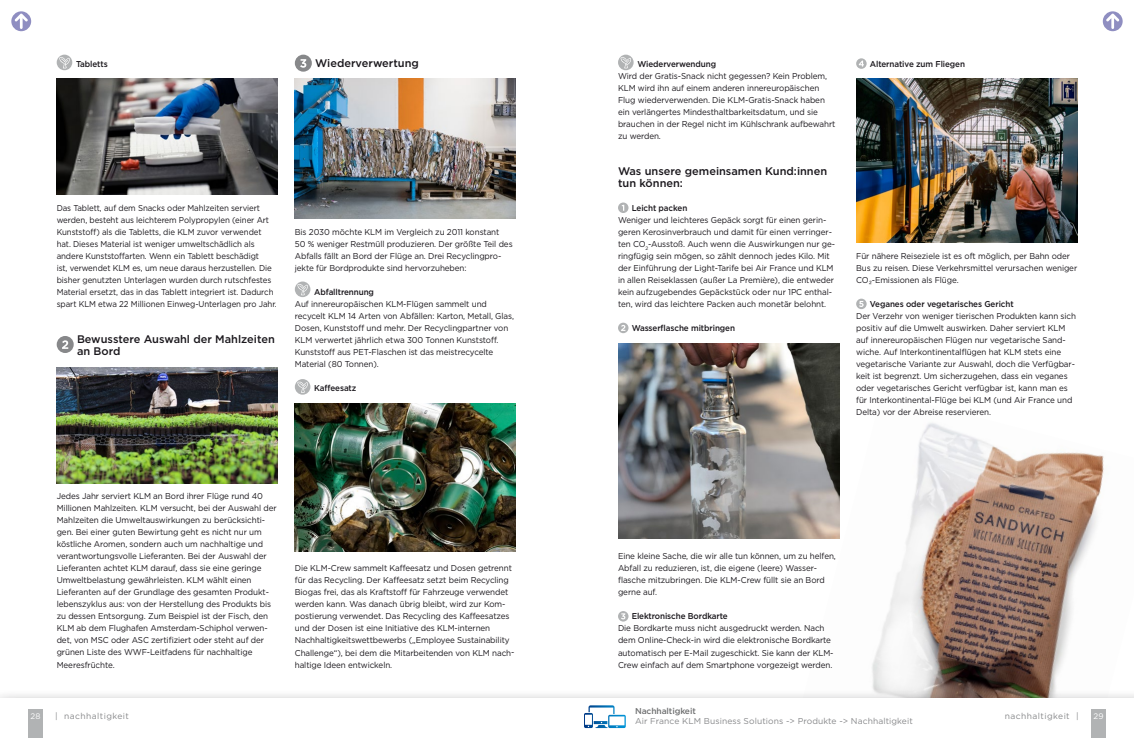
<style>
.page{position:relative;width:1134px;height:738px;background:#fff}
.page>*{position:absolute;margin:0;border:0;box-sizing:border-box;transform-origin:0 0}
.t1{font:500 11px/12px "Gotham";color:#1a171c}
.t2{font:8.5px/12px "Gotham";letter-spacing:-.01em;color:#1a171c;scale:.95 1}
.t3{font:8.5px/12px "Gotham";letter-spacing:-.01em;color:#1a171c;scale:.93 1}
.t4{font:500 8.5px "Gotham";letter-spacing:-.01em;color:#1a171c;scale:.95 1}
.t5{font:8.5px "Gotham";letter-spacing:.01em;color:#87888a}
.t6{font:8.5px "Gotham";letter-spacing:.05em;color:#87888a}
.t7{font:500 8.5px "Gotham";letter-spacing:-.01em;color:#707172}
.t8{font:8px "Gotham";color:#fff}
</style>
<div class="page">
<img style="left:802px;top:392px;width:302px;height:296px">
<svg style="left:618px;top:55px;width:16px;height:15px"></svg>
<svg style="left:618px;top:202px;width:10px;height:11px"></svg>
<svg style="left:618px;top:322px;width:10px;height:11px"></svg>
<svg style="left:618px;top:611px;width:10px;height:10px"></svg>
<svg style="left:856px;top:58px;width:11px;height:11px"></svg>
<svg style="left:856px;top:298px;width:11px;height:11px"></svg>
<svg style="left:57px;top:55px;width:15px;height:15px"></svg>
<svg style="left:57px;top:336px;width:17px;height:17px"></svg>
<svg style="left:295px;top:55px;width:17px;height:17px"></svg>
<svg style="left:295px;top:281px;width:15px;height:16px"></svg>
<svg style="left:295px;top:379px;width:15px;height:15px"></svg>
<img style="left:295px;top:79px;width:221px;height:139px">
<img style="left:295px;top:403px;width:221px;height:148px">
<img style="left:57px;top:79px;width:221px;height:115px">
<img style="left:57px;top:367px;width:221px;height:116px">
<img style="left:618px;top:343px;width:221px;height:195px">
<img style="left:856px;top:79px;width:221px;height:163px">
<div style="left:0;top:688px;width:1134px;height:49px;background:#1a171c;opacity:.6"></div>
<div style="left:0;top:697px;width:1134px;height:40px;background:#fff"></div>
<div style="left:28px;top:708px;width:15px;height:29px;background:#b1b3b4"></div>
<div style="left:1091px;top:708px;width:15px;height:29px;background:#b1b3b4"></div>
<svg style="left:11px;top:11px;width:20px;height:20px"></svg>
<svg style="left:15px;top:13px;width:13px;height:16px"></svg>
<svg style="left:1103px;top:11px;width:20px;height:20px"></svg>
<svg style="left:1106px;top:13px;width:13px;height:16px"></svg>
<svg style="left:584px;top:705px;width:42px;height:22px"></svg>
<p class="t4" style="left:76px;top:58px;width:35px">Tabletts</p>
<p class="t1" style="left:315px;top:57px;width:105px">Wiederverwertung</p>
<p class="t3" style="left:57px;top:201px;width:238px">Das Tablett, auf dem Snacks oder Mahlzeiten serviert werden, besteht aus leichterem Polypropylen (einer Art Kunststoff) als die Tabletts, die KLM zuvor verwendet hat. Dieses Material ist weniger umweltschädlich als andere Kunststoffarten. Wenn ein Tablett beschädigt<br>ist, verwendet KLM es, um neue daraus herzustellen. Die bisher genutzten Unterlagen wurden durch rutschfestes Material ersetzt, das in das Tablett integriert ist. Dadurch spart KLM etwa 22 Millionen Einweg-Unterlagen pro Jahr.</p>
<p class="t1" style="left:77px;top:333px;width:199px">Bewusstere Auswahl der Mahlzeiten an Bord</p>
<p class="t2" style="left:295px;top:225px;width:231px">Bis 2030 möchte KLM im Vergleich zu 2011 konstant<br>50 % weniger Restmüll produzieren. Der größte Teil des Abfalls fällt an Bord der Flüge an. Drei Recyclingpro&shy;jekte für Bordprodukte sind hervorzuheben:</p>
<p class="t4" style="left:314px;top:286px;width:65px">Abfalltrennung</p>
<p class="t2" style="left:295px;top:297px;width:232px">Auf innereuropäischen KLM-Flügen sammelt und recycelt KLM 14 Arten von Abfällen: Karton, Metall, Glas, Dosen, Kunststoff und mehr. Der Recyclingpartner von KLM verwertet jährlich etwa 300 Tonnen Kunststoff.<br>Kunststoff aus PET-Flaschen ist das meistrecycelte Material (80 Tonnen).</p>
<p class="t4" style="left:314px;top:382px;width:46px">Kaffeesatz</p>
<p class="t2" style="left:57px;top:489px;width:233px">Jedes Jahr serviert KLM an Bord ihrer Flüge rund 40<br>Millionen Mahlzeiten. KLM versucht, bei der Auswahl der Mahlzeiten die Umweltauswirkungen zu berücksichti&shy;gen. Bei einer guten Bewirtung geht es nicht nur um köstliche Aromen, sondern auch um nachhaltige und verantwortungsvolle Lieferanten. Bei der Auswahl der Lieferanten achtet KLM darauf, dass sie eine geringe Umweltbelastung gewährleisten. KLM wählt einen Lieferanten auf der Grundlage des gesamten Produkt&shy;lebenszyklus aus: von der Herstellung des Produkts bis zu dessen Entsorgung. Zum Beispiel ist der Fisch, den KLM ab dem Flughafen Amsterdam-Schiphol verwen&shy;det, von MSC oder ASC zertifiziert oder steht auf der grünen Liste des WWF-Leitfadens für nachhaltige Meeresfrüchte.</p>
<p class="t2" style="left:295px;top:561px;width:233px">Die KLM-Crew sammelt Kaffeesatz und Dosen getrennt für das Recycling. Der Kaffeesatz setzt beim Recycling Biogas frei, das als Kraftstoff für Fahrzeuge verwendet werden kann. Was danach übrig bleibt, wird zur Kom&shy;postierung verwendet. Das Recycling des Kaffeesatzes und der Dosen ist eine Initiative des KLM-internen Nachhaltigkeitswettbewerbs („Employee Sustainability Challenge“), bei dem die Mitarbeitenden von KLM nach&shy;haltige Ideen entwickeln.</p>
<p class="t4" style="left:637px;top:58px;width:84px">Wiederverwendung</p>
<p class="t2" style="left:618px;top:69px;width:230px">Wird der Gratis-Snack nicht gegessen? Kein Problem, KLM wird ihn auf einem anderen innereuropäischen Flug wiederverwenden. Die KLM-Gratis-Snack haben ein verlängertes Mindesthaltbarkeitsdatum, und sie brauchen in der Regel nicht im Kühlschrank aufbewahrt zu werden.</p>
<p class="t1" style="left:618px;top:165px;width:211px">Was unsere gemeinsamen Kund:innen tun können:</p>
<p class="t4" style="left:632px;top:202px;width:60px">Leicht packen</p>
<p class="t2" style="left:618px;top:213px;width:230px">Weniger und leichteres Gepäck sorgt für einen gerin&shy;geren Kerosinverbrauch und damit für einen verringer&shy;ten CO<sub>2</sub>-Ausstoß. Auch wenn die Auswirkungen nur ge&shy;ringfügig sein mögen, so zählt dennoch jedes Kilo. Mit der Einführung der Light-Tarife bei Air France und KLM in allen Reiseklassen (außer La Première), die entweder kein aufzugebendes Gepäckstück oder nur 1PC enthal&shy;ten, wird das leichtere Packen auch monetär belohnt.</p>
<p class="t4" style="left:632px;top:322px;width:110px">Wasserflasche mitbringen</p>
<p class="t4" style="left:870px;top:58px;width:102px">Alternative zum Fliegen</p>
<p class="t2" style="left:856px;top:249px;width:234px">Für nähere Reiseziele ist es oft möglich, per Bahn oder<br>Bus zu reisen. Diese Verkehrsmittel verursachen weniger<br>CO₂-Emissionen als Flüge.</p>
<p class="t4" style="left:870px;top:298px;width:153px">Veganes oder vegetarisches Gericht</p>
<p class="t2" style="left:856px;top:309px;width:233px">Der Verzehr von weniger tierischen Produkten kann sich positiv auf die Umwelt auswirken. Daher serviert KLM auf innereuropäischen Flügen nur vegetarische Sand&shy;wiche. Auf Interkontinentalflügen hat KLM stets eine vegetarische Variante zur Auswahl, doch die Verfügbar&shy;keit ist begrenzt. Um sicherzugehen, dass ein veganes oder vegetarisches Gericht verfügbar ist, kann man es für Interkontinental-Flüge bei KLM (und Air France und Delta) vor der Abreise reservieren.</p>
<p class="t2" style="left:618px;top:549px;width:231px">Eine kleine Sache, die wir alle tun können, um zu helfen, Abfall zu reduzieren, ist, die eigene (leere) Wasser&shy;flasche mitzubringen. Die KLM-Crew füllt sie an Bord gerne auf.</p>
<p class="t4" style="left:632px;top:610px;width:103px">Elektronische Bordkarte</p>
<p class="t2" style="left:618px;top:621px;width:228px">Die Bordkarte muss nicht ausgedruckt werden. Nach dem Online-Check-in wird die elektronische Bordkarte automatisch per E-Mail zugeschickt. Sie kann der KLM-Crew einfach auf dem Smartphone vorgezeigt werden.</p>
<p class="t7" style="left:635px;top:704px;width:62px">Nachhaltigkeit</p>
<p class="t5" style="left:635px;top:714px;width:279px">Air France KLM Business Solutions -&gt; Produkte -&gt; Nachhaltigkeit</p>
<p class="t6" style="left:55px;top:710px;width:75px">| nachhaltigkeit</p>
<p class="t6" style="left:1005px;top:710px;width:75px">nachhaltigkeit |</p>
<p class="t8" style="left:30px;top:710px;width:11px">28</p>
<p class="t8" style="left:1093px;top:710px;width:12px">29</p>
</div>
